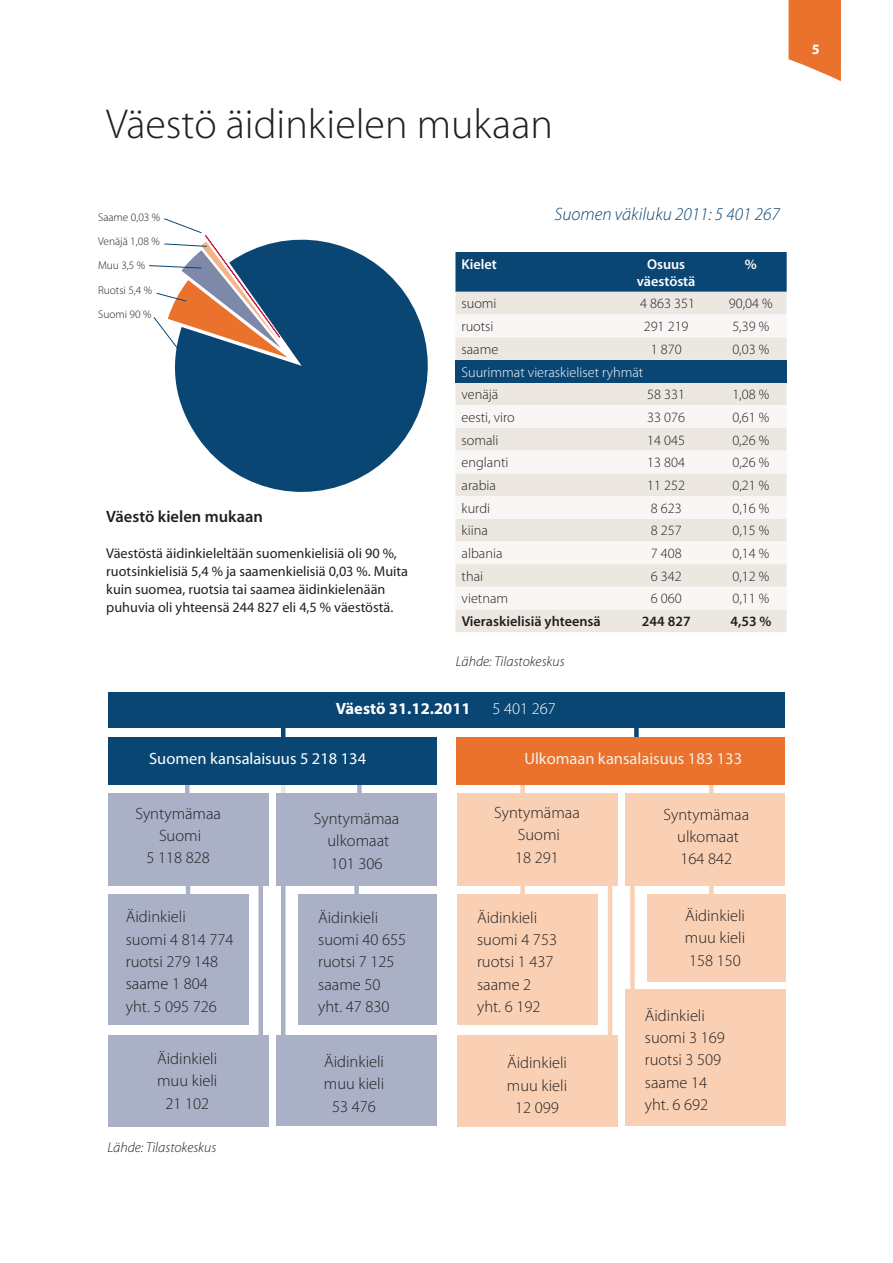
<style>
.page{position:relative;width:893px;height:1263px;background:#fff}
.page>*{position:absolute;margin:0;border:0;box-sizing:border-box;transform-origin:0 0}
.t1{font:300 42px "Myriad Pro";color:#231f20}
.t2{font:italic 300 18px "Myriad Pro";color:#094674}
.t3{font:600 16.5px "Myriad Pro";color:#231f20}
.t4{font:300 16.35px/22.4px "Myriad Pro";color:#231f20;text-align:center}
.t5{font:16.35px "Myriad Pro";color:#f2f0eb}
.t6{font:16.35px "Myriad Pro";color:#fff}
.t7{font:700 16.35px "Myriad Pro";color:#fff}
.t8{font:300 16.35px "Myriad Pro";color:#fff}
.t9{font:300 14.25px "Myriad Pro";color:#231f20}
.t10{font:14.25px/18px "Myriad Pro";color:#231f20}
.t11{font:italic 300 14.25px "Myriad Pro";color:#231f20}
.t12{font:600 14.25px "Myriad Pro";color:#231f20}
.t13{font:300 14.25px "Myriad Pro";color:#fff}
.t14{font:600 14.25px/17.1px "Myriad Pro";color:#fff;text-align:center}
.t15{font:700 14.25px "Myriad Pro";color:#fff}
.t16{font:300 11.4px/24.5px "Myriad Pro";color:#231f20}
</style>
<div class="page">
<div style="left:455px;top:252px;width:332px;height:40px;background:#094674"></div>
<div style="left:455px;top:292px;width:332px;height:340px;background:#ece8e1"></div>
<svg style="left:455px;top:314px;width:332px;height:295px;fill:#f7f5f2"></svg>
<div style="left:455px;top:360px;width:332px;height:23px;background:#094674"></div>
<hr style="left:281px;top:785px;width:4px;height:23px;background:#ece8e1">
<div style="left:357px;top:785px;width:5px;height:23px;background:#aab0c6"></div>
<hr style="left:185px;top:785px;width:4px;height:23px;background:#aab0c6">
<div style="left:709px;top:777px;width:5px;height:23px;background:#f9d0b3"></div>
<div style="left:520px;top:783px;width:5px;height:23px;background:#f9d0b3"></div>
<hr style="left:281px;top:709px;width:4px;height:39px;background:#094674">
<div style="left:634px;top:704px;width:5px;height:40px;background:#094674"></div>
<div style="left:109px;top:692px;width:676px;height:36px;background:#094674"></div>
<div style="left:109px;top:738px;width:328px;height:47px;background:#094674"></div>
<div style="left:108px;top:794px;width:160px;height:92px;background:#aab0c6"></div>
<div style="left:276px;top:794px;width:161px;height:92px;background:#aab0c6"></div>
<div style="left:108px;top:1035px;width:160px;height:92px;background:#aab0c6"></div>
<div style="left:276px;top:1036px;width:161px;height:90px;background:#aab0c6"></div>
<div style="left:298px;top:894px;width:139px;height:130px;background:#aab0c6"></div>
<div style="left:108px;top:894px;width:141px;height:130px;background:#aab0c6"></div>
<div style="left:457px;top:738px;width:328px;height:47px;background:#ea722d"></div>
<div style="left:457px;top:794px;width:160px;height:92px;background:#f9d0b3"></div>
<div style="left:625px;top:794px;width:160px;height:92px;background:#f9d0b3"></div>
<div style="left:457px;top:1035px;width:160px;height:92px;background:#f9d0b3"></div>
<div style="left:625px;top:989px;width:161px;height:137px;background:#f9d0b3"></div>
<div style="left:647px;top:894px;width:139px;height:88px;background:#f9d0b3"></div>
<div style="left:457px;top:894px;width:141px;height:130px;background:#f9d0b3"></div>
<hr style="left:281px;top:873px;width:4px;height:169px;background:#aab0c6">
<div style="left:354px;top:873px;width:5px;height:70px;background:#aab0c6"></div>
<div style="left:520px;top:873px;width:5px;height:70px;background:#f9d0b3"></div>
<div style="left:709px;top:873px;width:5px;height:70px;background:#f9d0b3"></div>
<hr style="left:259px;top:877px;width:4px;height:165px;background:#aab0c6">
<hr style="left:186px;top:877px;width:4px;height:35px;background:#aab0c6">
<div style="left:630px;top:877px;width:5px;height:121px;background:#f9d0b3"></div>
<hr style="left:608px;top:877px;width:4px;height:165px;background:#f9d0b3">
<svg style="left:175px;top:239px;width:253px;height:253px;fill:#094674"></svg>
<svg style="left:149px;top:218px;width:139px;height:142px"></svg>
<svg style="left:788px;top:0;width:53px;height:81px;background:#ed864c"></svg>
<h1 class="t1" style="left:106px;top:101px;width:448px">Väestö äidinkielen mukaan</h1>
<p class="t16" style="left:98px;top:205px;width:64px">Saame 0,03 %<br>Venäjä 1,08 %<br>Muu 3,5 %<br>Ruotsi 5,4 %<br>Suomi 90 %</p>
<p class="t3" style="left:106px;top:506px;width:158px">Väestö kielen mukaan</p>
<p class="t10" style="left:106px;top:544px;width:303px">Väestöstä äidinkieleltään suomenkielisiä oli 90 %, ruotsinkielisiä 5,4 % ja saamenkielisiä 0,03 %. Muita kuin suomea, ruotsia tai saamea äidinkielenään puhuvia oli yhteensä 244 827 eli 4,5 % väestöstä.</p>
<p class="t2" style="left:554px;top:205px;width:227px">Suomen väkiluku 2011: 5 401 267</p>
<p class="t14" style="left:461px;top:255px;width:37px">Kielet</p>
<p class="t14" style="left:637px;top:255px;width:60px">Osuus väestöstä</p>
<p class="t14" style="left:745px;top:255px;width:13px">%</p>
<p class="t9" style="left:461px;top:296px;width:37px">suomi</p>
<p class="t9" style="left:640px;top:296px;width:56px">4 863 351</p>
<p class="t9" style="left:729px;top:296px;width:45px">90,04 %</p>
<p class="t9" style="left:461px;top:319px;width:34px">ruotsi</p>
<p class="t9" style="left:644px;top:319px;width:46px">291 219</p>
<p class="t9" style="left:732px;top:319px;width:38px">5,39 %</p>
<p class="t9" style="left:461px;top:341px;width:38px">saame</p>
<p class="t9" style="left:651px;top:341px;width:32px">1 870</p>
<p class="t9" style="left:732px;top:341px;width:38px">0,03 %</p>
<p class="t13" style="left:461px;top:364px;width:183px">Suurimmat vieraskieliset ryhmät</p>
<p class="t9" style="left:461px;top:387px;width:38px">venäjä</p>
<p class="t9" style="left:647px;top:387px;width:39px">58 331</p>
<p class="t9" style="left:732px;top:387px;width:38px">1,08 %</p>
<p class="t9" style="left:462px;top:409px;width:55px">eesti, viro</p>
<p class="t9" style="left:647px;top:409px;width:39px">33 076</p>
<p class="t9" style="left:732px;top:409px;width:38px">0,61 %</p>
<p class="t9" style="left:462px;top:432px;width:39px">somali</p>
<p class="t9" style="left:647px;top:432px;width:39px">14 045</p>
<p class="t9" style="left:732px;top:432px;width:38px">0,26 %</p>
<p class="t9" style="left:462px;top:455px;width:48px">englanti</p>
<p class="t9" style="left:647px;top:455px;width:39px">13 804</p>
<p class="t9" style="left:732px;top:455px;width:38px">0,26 %</p>
<p class="t9" style="left:462px;top:477px;width:36px">arabia</p>
<p class="t9" style="left:647px;top:477px;width:39px">11 252</p>
<p class="t9" style="left:732px;top:477px;width:38px">0,21 %</p>
<p class="t9" style="left:462px;top:500px;width:30px">kurdi</p>
<p class="t9" style="left:651px;top:500px;width:32px">8 623</p>
<p class="t9" style="left:732px;top:500px;width:38px">0,16 %</p>
<p class="t9" style="left:462px;top:523px;width:28px">kiina</p>
<p class="t9" style="left:651px;top:523px;width:32px">8 257</p>
<p class="t9" style="left:732px;top:523px;width:38px">0,15 %</p>
<p class="t9" style="left:462px;top:545px;width:42px">albania</p>
<p class="t9" style="left:651px;top:545px;width:32px">7 408</p>
<p class="t9" style="left:732px;top:545px;width:38px">0,14 %</p>
<p class="t9" style="left:462px;top:568px;width:23px">thai</p>
<p class="t9" style="left:651px;top:568px;width:32px">6 342</p>
<p class="t9" style="left:732px;top:568px;width:38px">0,12 %</p>
<p class="t9" style="left:462px;top:591px;width:48px">vietnam</p>
<p class="t9" style="left:651px;top:591px;width:32px">6 060</p>
<p class="t9" style="left:732px;top:591px;width:38px">0,11 %</p>
<p class="t12" style="left:462px;top:612px;width:141px">Vieraskielisiä yhteensä</p>
<p class="t12" style="left:642px;top:612px;width:50px">244 827</p>
<p class="t12" style="left:730px;top:612px;width:43px">4,53 %</p>
<p class="t11" style="left:456px;top:654px;width:110px">Lähde: Tilastokeskus</p>
<p class="t7" style="left:336px;top:698px;width:136px">Väestö 31.12.2011</p>
<p class="t8" style="left:492px;top:700px;width:65px">5 401 267</p>
<p class="t6" style="left:149px;top:748px;width:218px">Suomen kansalaisuus 5 218 134</p>
<p class="t5" style="left:524px;top:749px;width:219px">Ulkomaan kansalaisuus 183 133</p>
<p class="t4" style="left:135px;top:802px;width:87px">Syntymämaa<br>Suomi<br>5 118 828</p>
<p class="t4" style="left:494px;top:802px;width:87px">Syntymämaa<br>Suomi<br>18 291</p>
<p class="t4" style="left:663px;top:803px;width:87px">Syntymämaa ulkomaat<br>164 842</p>
<p class="t4" style="left:314px;top:808px;width:87px">Syntymämaa ulkomaat<br>101 306</p>
<p class="t4" style="left:126px;top:906px;width:109px;text-align:left">Äidinkieli<br>suomi 4 814 774 ruotsi 279 148 saame 1 804 yht. 5 095 726</p>
<p class="t4" style="left:318px;top:906px;width:90px;text-align:left">Äidinkieli suomi 40 655 ruotsi 7 125 saame 50 yht. 47 830</p>
<p class="t4" style="left:477px;top:906px;width:81px;text-align:left">Äidinkieli suomi 4 753 ruotsi 1 437 saame 2 yht. 6 192</p>
<p class="t4" style="left:157px;top:1047px;width:62px">Äidinkieli muu kieli<br>21 102</p>
<p class="t4" style="left:507px;top:1052px;width:62px">Äidinkieli muu kieli<br>12 099</p>
<p class="t4" style="left:324px;top:1050px;width:62px">Äidinkieli muu kieli<br>53 476</p>
<p class="t11" style="left:107px;top:1140px;width:110px">Lähde: Tilastokeskus</p>
<p class="t4" style="left:685px;top:904px;width:62px;text-align:justify">Äidinkieli muu kieli 158 150</p>
<p class="t4" style="left:645px;top:1004px;width:81px;text-align:left">Äidinkieli suomi 3 169 ruotsi 3 509 saame 14 yht. 6 692</p>
<p class="t15" style="left:812px;top:40px;width:9px">5</p>
</div>
